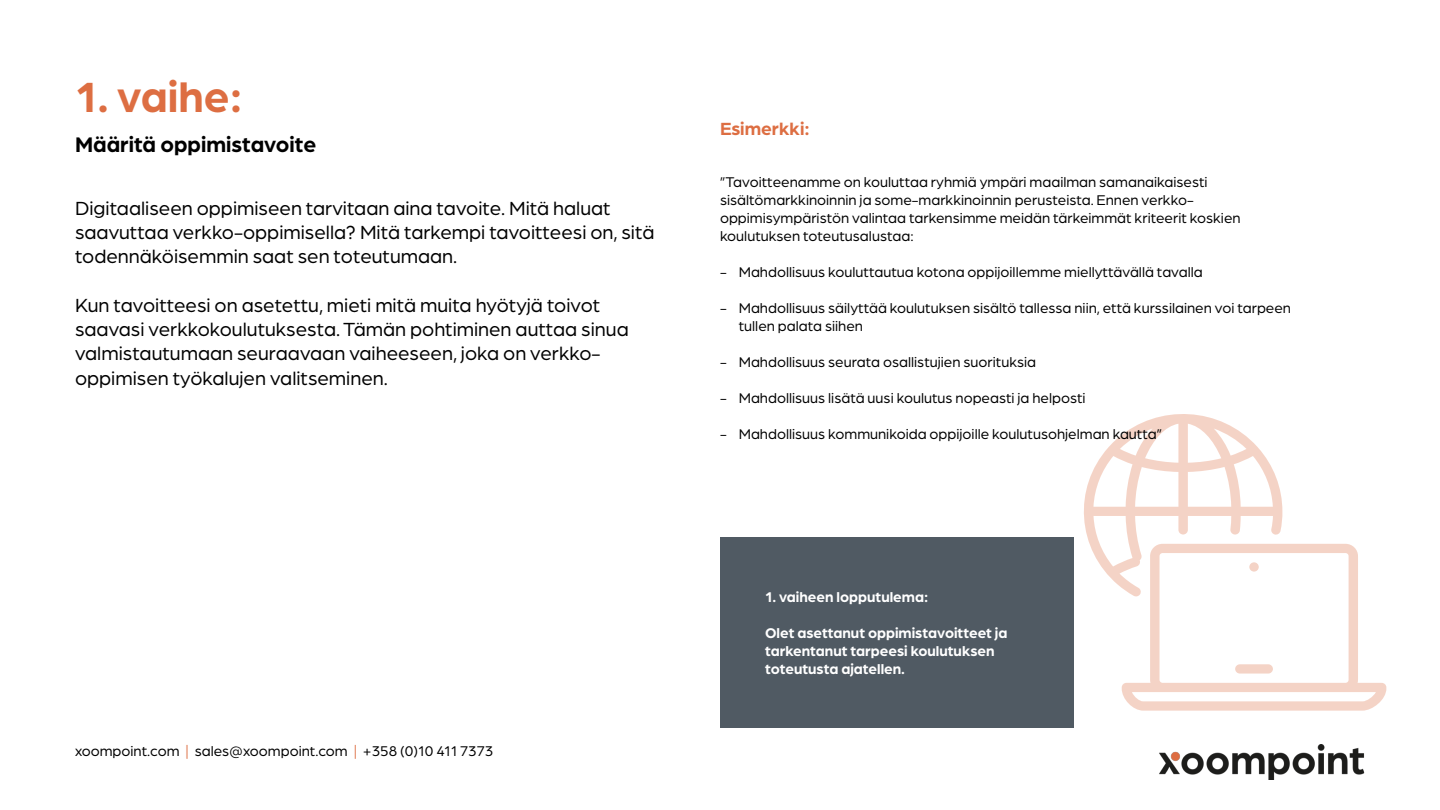
<style>
.page{position:relative;width:1440px;height:810px;background:#fff}
.page>*{position:absolute;margin:0;border:0;box-sizing:border-box;transform-origin:0 0}
.Otsikkofontti_vihreä{font:700 45px "Arboria";color:#dd6e42}
.Otsikko_musta_30_pt{font:700 22.5px "Arboria";color:#000}
.Ingressi_30pt{font:20.25px/24.3px "Arboria";color:#000}
.Otsikkofontti_vihreä-2{font:700 18.75px "Arboria";color:#dd6e42}
.Leipäteksti_25pt{font:15px/18px "Arboria";color:#000}
.Leipäteksti_25pt-2{font:700 15px/18px "Arboria";color:#fff}
.s1{color:#dd6e42}
</style>
<div class="page">
<img style="left:1159px;top:744px;width:206px;height:36px">
<svg style="left:1084px;top:414px;width:302px;height:297px"></svg>
<div style="left:720px;top:537px;width:353px;height:191px;background:#505a63"></div>
<p class="Otsikkofontti_vihreä" style="left:75px;top:66px;width:169px">1. vaihe:</p>
<p class="Otsikko_musta_30_pt" style="left:75px;top:129px;width:243px">Määritä oppimistavoite</p>
<p class="Ingressi_30pt" style="left:75px;top:195px;width:581px">Digitaaliseen oppimiseen tarvitaan aina tavoite. Mitä haluat saavuttaa verkko-oppimisella? Mitä tarkempi tavoitteesi on, sitä todennäköisemmin saat sen toteutumaan.</p>
<p class="Ingressi_30pt" style="left:75px;top:292px;width:555px">Kun tavoitteesi on asetettu, mieti mitä muita hyötyjä toivot saavasi verkkokoulutuksesta. Tämän pohtiminen auttaa sinua valmistautumaan seuraavaan vaiheeseen, joka on verkko&shy;oppimisen työkalujen valitseminen.</p>
<p class="Leipäteksti_25pt" style="left:75px;top:742px;width:420px">xoompoint.com <span class="s1">|</span> sales@xoompoint.com <span class="s1">|</span> +358 (0)10 411 7373</p>
<p class="Otsikkofontti_vihreä-2" style="left:720px;top:116px;width:91px">Esimerkki:</p>
<p class="Leipäteksti_25pt" style="left:720px;top:173px;width:522px">”Tavoitteenamme on kouluttaa ryhmiä ympäri maailman samanaikaisesti sisältömarkkinoinnin ja some-markkinoinnin perusteista. Ennen verkko&shy;oppimisympäristön valintaa tarkensimme meidän tärkeimmät kriteerit koskien koulutuksen toteutusalustaa:</p>
<p class="Leipäteksti_25pt" style="left:720px;top:263px;width:484px">- Mahdollisuus kouluttautua kotona oppijoillemme miellyttävällä tavalla</p>
<p class="Leipäteksti_25pt" style="left:739px;top:299px;width:554px;text-indent:-19px">- Mahdollisuus säilyttää koulutuksen sisältö tallessa niin, että kurssilainen voi tarpeen tullen palata siihen</p>
<p class="Leipäteksti_25pt" style="left:720px;top:353px;width:318px">- Mahdollisuus seurata osallistujien suorituksia</p>
<p class="Leipäteksti_25pt" style="left:720px;top:389px;width:367px">- Mahdollisuus lisätä uusi koulutus nopeasti ja helposti</p>
<p class="Leipäteksti_25pt" style="left:720px;top:425px;width:444px">- Mahdollisuus kommunikoida oppijoille koulutusohjelman kautta”</p>
<p class="Leipäteksti_25pt-2" style="left:765px;top:588px;width:165px">1. vaiheen lopputulema:</p>
<p class="Leipäteksti_25pt-2" style="left:765px;top:624px;width:244px">Olet asettanut oppimistavoitteet ja tarkentanut tarpeesi koulutuksen toteutusta ajatellen.</p>
</div>
